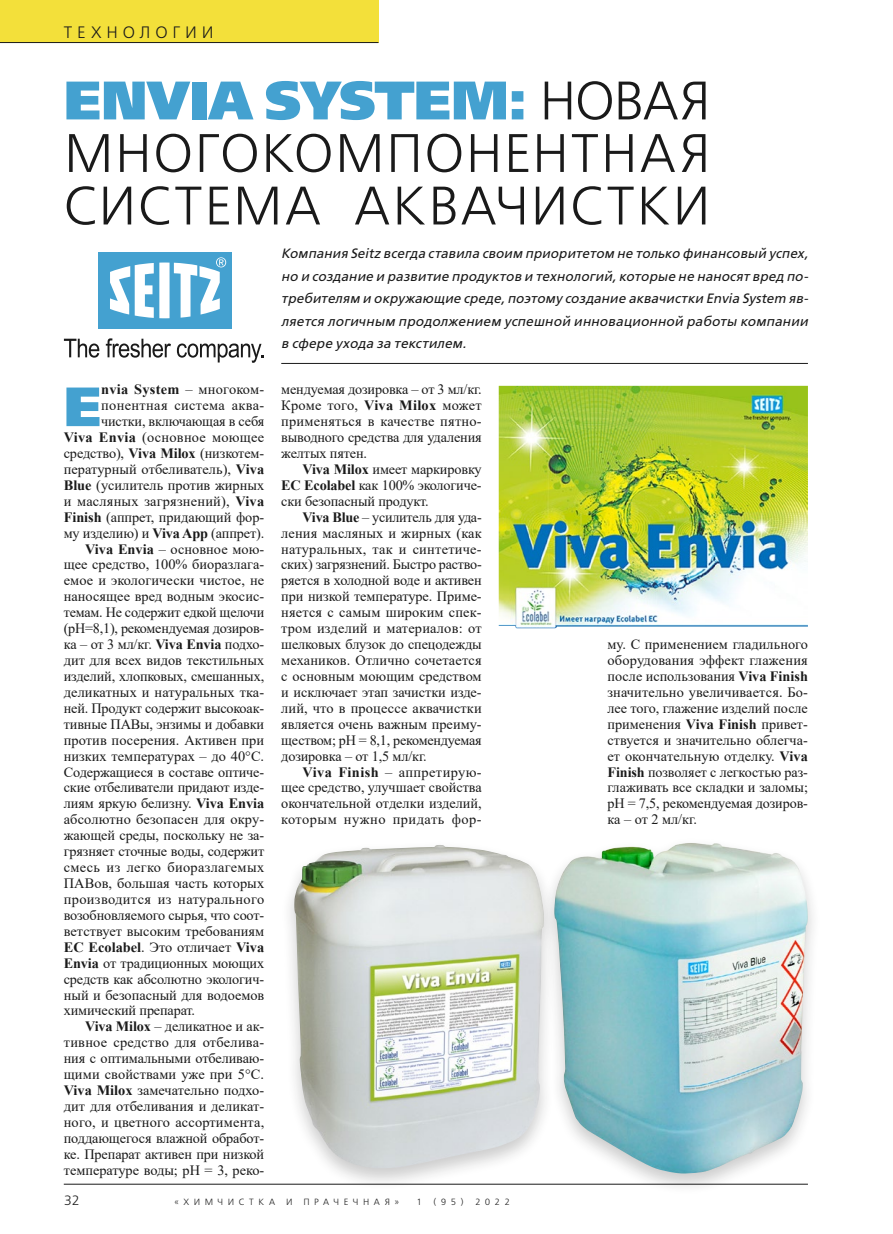
<style>
.page{position:relative;width:893px;height:1234px;background:#fff}
.page>*{position:absolute;margin:0;border:0;box-sizing:border-box;transform-origin:0 0}
.t1{font:55.05px "Free Set Extra Bold C";color:#44a1d0}
.t2{font:54px/52.5px "Free Set Light C";letter-spacing:.025em;color:#1a1a1a}
.t3{font:54px "Free Set Extra Bold C";letter-spacing:-.01em;color:#44a1d0}
.t4{font:16.5px "Free Set Light C";letter-spacing:.29em;color:#1a1a1a}
.t5{font:14.25px/15.9px "Times New Roman";letter-spacing:-.005em;color:#1a1a1a;text-align:justify}
.t6{font:14.25px "Times New Roman";letter-spacing:.02em;color:#1a1a1a}
.t7{font:14.25px "Times New Roman";letter-spacing:.025em;color:#1a1a1a}
.t8{font:700 14.25px "Times New Roman";color:#1a1a1a}
.t9{font:14.25px "Times New Roman";letter-spacing:.015em;color:#1a1a1a}
.t10{font:italic 13.5px/22.5px "Free Set C";letter-spacing:.015em;color:#1a1a1a;text-align:justify}
.t11{font:13.5px "Free Set Light C";color:#1a1a1a}
.t12{font:9px "Free Set Light C";letter-spacing:.5em;color:#1a1a1a}
.s1{font-family:"Free Set Light C";color:#1a1a1a}
.s2{font-weight:400}
.s3{font-weight:700}
</style>
<div class="page">
<div style="left:0;top:0;width:378px;height:43px;background:#f3e03a"></div>
<hr style="left:0;top:42px;width:378px;height:1px;background:#1a1a1a">
<hr style="left:64px;top:1183px;width:744px;height:1px;background:#1a1a1a">
<hr style="left:281px;top:363px;width:527px;height:1px;background:#1a1a1a">
<div style="left:98px;top:252px;width:133px;height:76px;background:#44a1d0"></div>
<svg style="left:110px;top:257px;width:116px;height:61px"></svg>
<svg style="left:64px;top:338px;width:35px;height:19px"></svg>
<svg style="left:106px;top:338px;width:65px;height:19px"></svg>
<svg style="left:177px;top:343px;width:87px;height:19px"></svg>
<img style="left:499px;top:386px;width:309px;height:242px">
<div style="left:540px;top:837px;width:282px;height:358px;background:#1a1a1a;opacity:.22"></div>
<img style="left:558px;top:842px;width:250px;height:331px">
<div style="left:280px;top:839px;width:278px;height:351px;background:#1a1a1a;opacity:.22"></div>
<img style="left:294px;top:844px;width:250px;height:324px">
<p class="t4" style="left:64px;top:24px;width:151px">ТЕХНОЛОГИИ</p>
<h2 class="t3" style="left:64px;top:69px;width:649px">ENVIA SYSTEM: <span class="s1">НОВАЯ</span></h2>
<h2 class="t2" style="left:64px;top:130px;width:648px">МНОГОКОМПОНЕНТНАЯ<br>СИСТЕМА АКВАЧИСТКИ</h2>
<h1 class="t1" style="left:64px;top:375px;width:39px">E</h1>
<p class="t8" style="left:101px;top:379px;width:165px">nvia System <span class="s2">– многоком-</span></p>
<p class="t7" style="left:101px;top:395px;width:165px">понентная система аква-</p>
<p class="t5" style="left:101px;top:413px;width:165px">чистки, включающая в себя</p>
<p class="t6" style="left:64px;top:427px;width:202px"><span class="s3">Viva Envia</span> (основное моющее</p>
<p class="t5" style="left:64px;top:444px;width:202px">средство), <span class="s3">Viva Milox</span> (низкотем-</p>
<p class="t5" style="left:64px;top:460px;width:202px">пературный отбеливатель), <span class="s3">Viva</span></p>
<p class="t5" style="left:64px;top:476px;width:202px"><span class="s3">Blue</span> (усилитель против жирных</p>
<p class="t9" style="left:64px;top:491px;width:202px">и масляных загрязнений), <span class="s3">Viva</span></p>
<p class="t5" style="left:64px;top:508px;width:202px"><span class="s3">Finish</span> (аппрет, придающий фор-</p>
<p class="t5" style="left:64px;top:524px;width:202px">му изделию) и <span class="s3">Viva App</span> (аппрет).</p>
<p class="t5" style="left:85px;top:540px;width:181px"><span class="s3">Viva Envia</span> – основное мою-</p>
<p class="t5" style="left:64px;top:556px;width:202px">щее средство, 100% биоразлага-</p>
<p class="t5" style="left:64px;top:572px;width:202px">емое и экологически чистое, не</p>
<p class="t5" style="left:64px;top:588px;width:202px">наносящее вред водным экосис-</p>
<p class="t5" style="left:64px;top:604px;width:202px">темам. Не содержит едкой щелочи</p>
<p class="t5" style="left:64px;top:620px;width:202px">(рН=8,1), рекомендуемая дозиров-</p>
<p class="t5" style="left:64px;top:635px;width:202px">ка – от 3 мл/кг. <span class="s3">Viva Envia</span> подхо-</p>
<p class="t5" style="left:64px;top:651px;width:202px">дит для всех видов текстильных</p>
<p class="t5" style="left:64px;top:667px;width:202px">изделий, хлопковых, смешанных,</p>
<p class="t5" style="left:64px;top:683px;width:202px">деликатных и натуральных тка-</p>
<p class="t5" style="left:64px;top:699px;width:202px">ней. Продукт содержит высокоак-</p>
<p class="t5" style="left:64px;top:715px;width:202px">тивные ПАВы, энзимы и добавки</p>
<p class="t5" style="left:64px;top:731px;width:202px">против посерения. Активен при</p>
<p class="t5" style="left:64px;top:747px;width:202px">низких температурах – до 40°С.</p>
<p class="t5" style="left:64px;top:763px;width:202px">Содержащиеся в составе оптиче-</p>
<p class="t5" style="left:64px;top:779px;width:202px">ские отбеливатели придают изде-</p>
<p class="t5" style="left:64px;top:795px;width:202px">лиям яркую белизну. <span class="s3">Viva Envia</span></p>
<p class="t5" style="left:64px;top:811px;width:202px">абсолютно безопасен для окру-</p>
<p class="t5" style="left:64px;top:826px;width:202px">жающей среды, поскольку не за-</p>
<p class="t5" style="left:64px;top:842px;width:202px">грязняет сточные воды, содержит</p>
<p class="t6" style="left:64px;top:857px;width:202px">смесь из легко биоразлагемых</p>
<p class="t5" style="left:64px;top:874px;width:202px">ПАВов, большая часть которых</p>
<p class="t7" style="left:64px;top:888px;width:202px">производится из натурального</p>
<p class="t5" style="left:64px;top:906px;width:202px">возобновляемого сырья, что соот-</p>
<p class="t5" style="left:64px;top:922px;width:202px">ветствует высоким требованиям</p>
<p class="t8" style="left:64px;top:936px;width:202px">ЕС Ecolabel<span class="s2">. Это отличает</span> Viva</p>
<p class="t5" style="left:64px;top:954px;width:202px"><span class="s3">Envia</span> от традиционных моющих</p>
<p class="t5" style="left:64px;top:970px;width:202px">средств как абсолютно экологич-</p>
<p class="t5" style="left:64px;top:986px;width:202px">ный и безопасный для водоемов</p>
<p class="t5" style="left:64px;top:1001px;width:133px">химический препарат.</p>
<p class="t5" style="left:85px;top:1017px;width:181px"><span class="s3">Viva Milox</span> – деликатное и ак-</p>
<p class="t6" style="left:64px;top:1032px;width:202px">тивное средство для отбелива-</p>
<p class="t5" style="left:64px;top:1049px;width:202px">ния с оптимальными отбеливаю-</p>
<p class="t5" style="left:64px;top:1065px;width:202px">щими свойствами уже при 5°С.</p>
<p class="t5" style="left:64px;top:1081px;width:202px"><span class="s3">Viva Milox</span> замечательно подхо-</p>
<p class="t5" style="left:64px;top:1097px;width:202px">дит для отбеливания и деликат-</p>
<p class="t5" style="left:64px;top:1113px;width:202px">ного, и цветного ассортимента,</p>
<p class="t5" style="left:64px;top:1129px;width:202px">поддающегося влажной обработ-</p>
<p class="t5" style="left:64px;top:1145px;width:202px">ке. Препарат активен при низкой</p>
<p class="t5" style="left:64px;top:1161px;width:202px">температуре воды; рН = 3, реко-</p>
<p class="t10" style="left:281px;top:242px;width:528px">Компания Seitz всегда ставила своим приоритетом не только финансовый успех, но и создание и развитие продуктов и технологий, которые не наносят вред по&shy;требителям и окружающие среде, поэтому создание аквачистки Envia System яв&shy;ляется логичным продолжением успешной инновационной работы компании в сфере ухода за текстилем.</p>
<p class="t5" style="left:281px;top:381px;width:202px">мендуемая дозировка – от 3 мл/кг.<br>Кроме того, <span class="s3">Viva Milox</span> может применяться в качестве пятно&shy;выводного средства для удаления желтых пятен.</p>
<p class="t5" style="left:281px;top:460px;width:202px;text-indent:21px"><span class="s3">Viva Milox</span> имеет маркировку <span class="s3">ЕС Ecolabel</span> как 100% экологиче&shy;ски безопасный продукт.</p>
<p class="t5" style="left:281px;top:508px;width:202px;text-indent:21px"><span class="s3">Viva Blue</span> – усилитель для уда&shy;ления масляных и жирных (как натуральных, так и синтетиче&shy;ских) загрязнений. Быстро раство&shy;ряется в холодной воде и активен при низкой температуре. Приме&shy;няется с самым широким спек&shy;тром изделий и материалов: от шелковых блузок до спецодежды механиков. Отлично сочетается с основным моющим средством и исключает этап зачистки изде&shy;лий, что в процессе аквачистки является очень важным преиму&shy;ществом; рН = 8,1, рекомендуемая дозировка – от 1,5 мл/кг.</p>
<p class="t5" style="left:281px;top:763px;width:202px;text-indent:21px"><span class="s3">Viva Finish</span> – аппретирую&shy;щее средство, улучшает свойства окончательной отделки изделий, которым нужно придать фор-</p>
<p class="t5" style="left:607px;top:635px;width:202px">му. С применением гладильного оборудования эффект глажения после использования <span class="s3">Viva Finish </span>значительно увеличивается. Бо&shy;лее того, глажение изделий после применения <span class="s3">Viva Finish</span> привет&shy;ствуется и значительно облегча&shy;ет окончательную отделку. <span class="s3">Viva Finish</span> позволяет с легкостью раз&shy;глаживать все складки и заломы; рН = 7,5, рекомендуемая дозиров&shy;ка – от 2 мл/кг.</p>
<p class="t11" style="left:64px;top:1192px;width:17px">32</p>
<p class="t12" style="left:174px;top:1196px;width:226px">«ХИМЧИСТКА И ПРАЧЕЧНАЯ»</p>
<p class="t12" style="left:417px;top:1196px;width:95px">1 (95) 2022</p>
</div>
